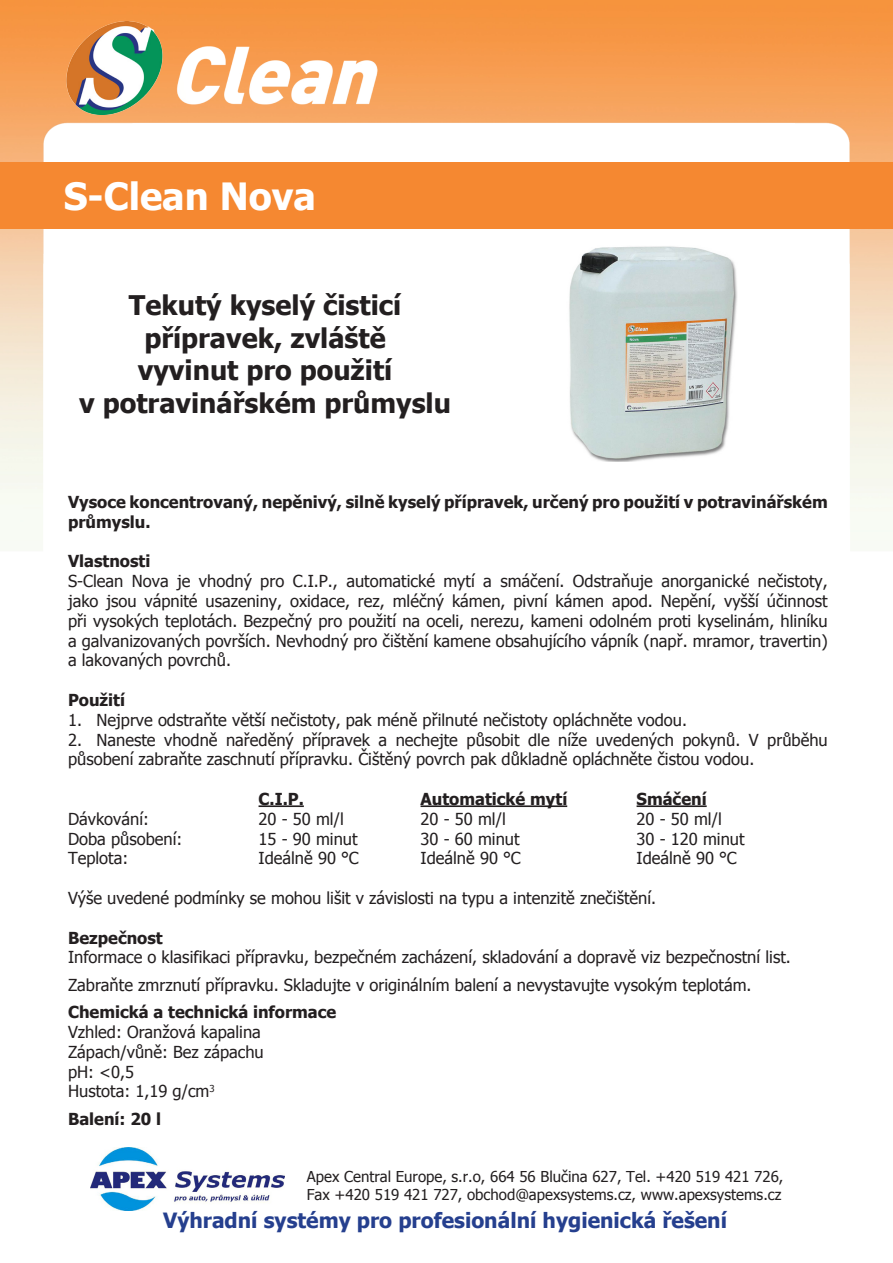
<style>
.page{position:relative;width:893px;height:1263px;background:#fff}
.page>*{position:absolute;margin:0;border:0;box-sizing:border-box;transform-origin:0 0}
.t1{font:700 37.5px "Tahoma";color:#fff}
.t2{font:700 27px/32.4px "Tahoma";color:#231f20;text-align:center}
.t3{font:700 21px "Tahoma";color:#253f8e}
.t4{font:16.5px/19.8px "Tahoma";color:#231f20;text-align:justify}
.t5{font:700 16.5px/19.8px "Tahoma";color:#231f20}
.t6{font:15px/18px "Tahoma";color:#231f20}
</style>
<div class="page">
<img style="left:0;top:0;width:893px;height:808px">
<img style="left:64px;top:21px;width:314px;height:93px">
<div style="left:0;top:163px;width:893px;height:66px;background:#f58831"></div>
<hr style="left:259px;top:805px;width:45px;height:2px;background:#231f20">
<hr style="left:421px;top:805px;width:146px;height:2px;background:#231f20">
<hr style="left:637px;top:805px;width:70px;height:2px;background:#231f20">
<img style="left:90px;top:1147px;width:194px;height:64px">
<img style="left:567px;top:245px;width:170px;height:217px">
<p class="t1" style="left:64px;top:170px;width:254px">S-Clean Nova</p>
<p class="t2" style="left:79px;top:288px;width:373px">Tekutý kyselý čisticí přípravek, zvláště<br>vyvinut pro použití<br>v potravinářském průmyslu</p>
<p class="t5" style="left:68px;top:491px;width:761px">Vysoce koncentrovaný, nepěnivý, silně kyselý přípravek, určený pro použití v potravinářském průmyslu.</p>
<p class="t5" style="left:68px;top:550px;width:84px">Vlastnosti</p>
<p class="t4" style="left:68px;top:571px;width:761px">S-Clean Nova je vhodný pro C.I.P., automatické mytí a smáčení. Odstraňuje anorganické nečistoty, jako jsou vápnité usazeniny, oxidace, rez, mléčný kámen, pivní kámen apod. Nepění, vyšší účinnost při vysokých teplotách. Bezpečný pro použití na oceli, nerezu, kameni odolném proti kyselinám, hliníku a galvanizovaných površích. Nevhodný pro čištění kamene obsahujícího vápník (např. mramor, travertin) a lakovaných povrchů.</p>
<p class="t5" style="left:68px;top:689px;width:59px">Použití</p>
<p class="t4" style="left:68px;top:709px;width:620px">1. Nejprve odstraňte větší nečistoty, pak méně přilnuté nečistoty opláchněte vodou.</p>
<p class="t4" style="left:68px;top:729px;width:761px">2. Naneste vhodně naředěný přípravek a nechejte působit dle níže uvedených pokynů. V průběhu působení zabraňte zaschnutí přípravku. Čištěný povrch pak důkladně opláchněte čistou vodou.</p>
<p class="t5" style="left:259px;top:788px;width:47px">C.I.P.</p>
<p class="t5" style="left:421px;top:788px;width:148px">Automatické mytí</p>
<p class="t5" style="left:637px;top:788px;width:72px">Smáčení</p>
<p class="t4" style="left:68px;top:808px;width:82px">Dávkování:</p>
<p class="t4" style="left:259px;top:808px;width:87px">20 - 50 ml/l</p>
<p class="t4" style="left:421px;top:808px;width:87px">20 - 50 ml/l</p>
<p class="t4" style="left:637px;top:808px;width:87px">20 - 50 ml/l</p>
<p class="t4" style="left:68px;top:828px;width:116px">Doba působení:</p>
<p class="t4" style="left:259px;top:828px;width:101px">15 - 90 minut</p>
<p class="t4" style="left:421px;top:828px;width:101px">30 - 60 minut</p>
<p class="t4" style="left:637px;top:828px;width:110px">30 - 120 minut</p>
<p class="t4" style="left:68px;top:848px;width:62px">Teplota:</p>
<p class="t4" style="left:259px;top:848px;width:102px">Ideálně 90 °C</p>
<p class="t4" style="left:421px;top:848px;width:102px">Ideálně 90 °C</p>
<p class="t4" style="left:637px;top:848px;width:102px">Ideálně 90 °C</p>
<p class="t4" style="left:68px;top:887px;width:590px">Výše uvedené podmínky se mohou lišit v závislosti na typu a intenzitě znečištění.</p>
<p class="t5" style="left:68px;top:927px;width:96px">Bezpečnost</p>
<p class="t4" style="left:68px;top:947px;width:724px">Informace o klasifikaci přípravku, bezpečném zacházení, skladování a dopravě viz bezpečnostní list.</p>
<p class="t4" style="left:68px;top:974px;width:685px">Zabraňte zmrznutí přípravku. Skladujte v originálním balení a nevystavujte vysokým teplotám.</p>
<p class="t5" style="left:68px;top:1001px;width:270px">Chemická a technická informace</p>
<p class="t4" style="left:68px;top:1021px;width:194px">Vzhled: Oranžová kapalina</p>
<p class="t4" style="left:68px;top:1041px;width:197px">Zápach/vůně: Bez zápachu</p>
<p class="t4" style="left:68px;top:1061px;width:68px">pH: &lt;0,5</p>
<p class="t4" style="left:68px;top:1081px;width:148px">Hustota: 1,19 g/cm<sup>3</sup></p>
<p class="t5" style="left:68px;top:1108px;width:95px">Balení: 20 l</p>
<p class="t6" style="left:307px;top:1167px;width:478px">Apex Central Europe, s.r.o, 664 56 Blučina 627, Tel. +420 519 421 726,<br>Fax +420 519 421 727, obchod@apexsystems.cz, www.apexsystems.cz</p>
<p class="t3" style="left:163px;top:1206px;width:565px">Výhradní systémy pro profesionální hygienická řešení</p>
</div>
